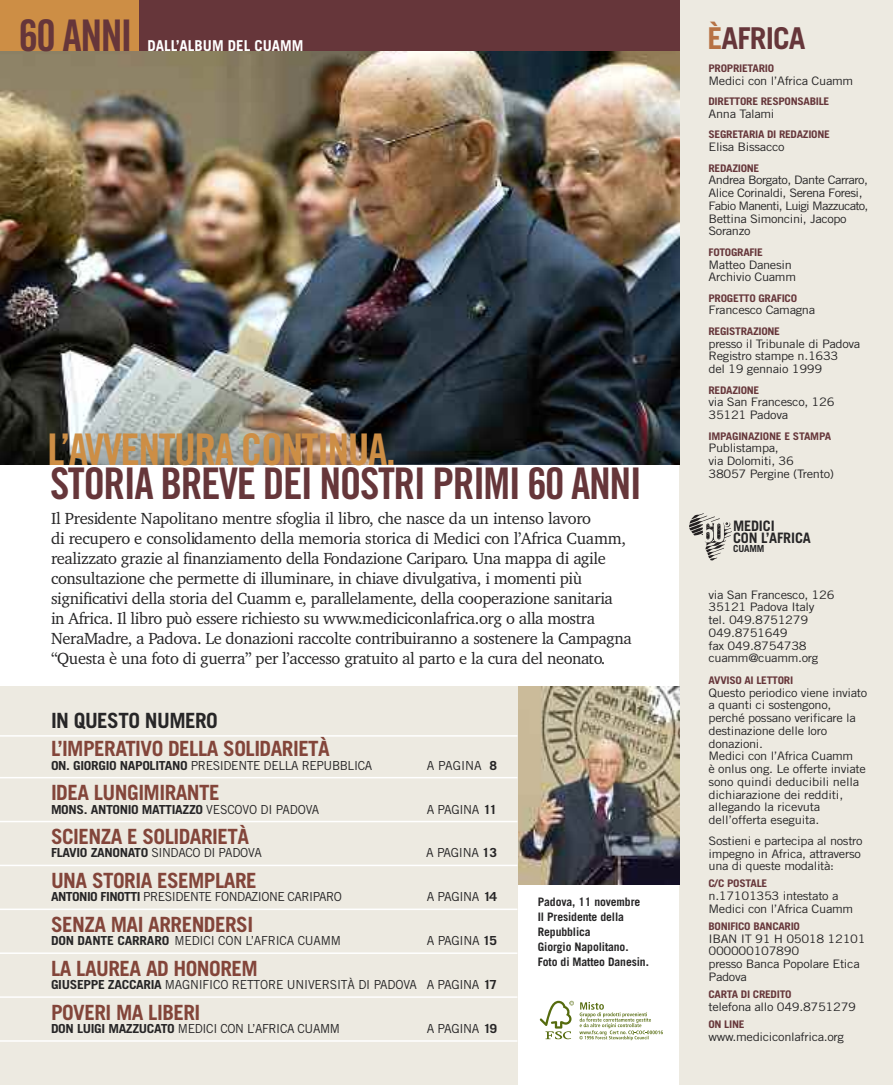
<style>
.page{position:relative;width:893px;height:1085px;background:#fff}
.page>*{position:absolute;margin:0;border:0;box-sizing:border-box;transform-origin:0 0}
.t1{font:43.65px "Trade Gothic Bold Cond Twenty";letter-spacing:-.035em;color:#66363a}
.t2{font:43.65px "Trade Gothic Bold Cond Twenty";letter-spacing:-.035em;color:#cd8e45}
.t3{font:700 30.15px "Trade Gothic";letter-spacing:-.03em;color:#66363a}
.t4{font:700 21px "Trade Gothic";letter-spacing:-.025em;color:#83453a}
.t5{font:700 21px "Trade Gothic";letter-spacing:-.025em;color:#272627}
.t6{font:16.5px/20px "Charter BT Pro";letter-spacing:-.02em;color:#272627}
.t7{font:700 15px "Trade Gothic";color:#fff}
.t8{font:700 14.4px/12px "Trade Gothic";letter-spacing:-.01em;color:#272627}
.t9{font:12.45px "Trade Gothic";letter-spacing:-.03em;color:#272627}
.t10{font:700 12.45px "Trade Gothic";letter-spacing:-.025em;color:#272627;scale:1.1 1}
.t11{font:11.7px/12.8px "Trade Gothic";letter-spacing:-.025em;color:#272627;scale:1.1 1}
.t12{font:700 11.7px/15px "Trade Gothic";letter-spacing:-.01em;color:#272627}
.t13{font:700 10.5px "Trade Gothic";letter-spacing:-.025em;color:#66363a;scale:1.1 1}
.t14{font:700 9.75px "Trade Gothic";letter-spacing:-.01em;color:#272627}
.s1{font-weight:700}
.s2{font-weight:400}
.s3{color:#b77244}
</style>
<div class="page">
<div style="left:680px;top:0;width:213px;height:1084px;background:#edeae1"></div>
<svg style="left:689px;top:513px;width:43px;height:47px"></svg>
<img style="left:517px;top:686px;width:163px;height:198px">
<svg style="left:539px;top:1000px;width:124px;height:41px"></svg>
<div style="left:0;top:686px;width:517px;height:398px;background:#edeae1"></div>
<img style="left:0;top:51px;width:680px;height:413px">
<hr style="left:0;top:735px;width:517px;height:1px;background:#fff">
<hr style="left:0;top:776px;width:517px;height:2px;background:#fff">
<hr style="left:0;top:820px;width:517px;height:2px;background:#fff">
<hr style="left:0;top:864px;width:517px;height:2px;background:#fff">
<hr style="left:0;top:908px;width:517px;height:1px;background:#fff">
<hr style="left:0;top:952px;width:517px;height:1px;background:#fff">
<hr style="left:0;top:996px;width:517px;height:1px;background:#fff">
<hr style="left:0;top:1040px;width:517px;height:1px;background:#fff">
<div style="left:0;top:0;width:680px;height:51px;background:#66363a"></div>
<div style="left:0;top:0;width:139px;height:51px;background:#cd8e45"></div>
<h1 class="t1" style="left:19px;top:20px;width:115px">60 ANNI</h1>
<p class="t7" style="left:148px;top:40px;width:157px">DALL’ALBUM DEL CUAMM</p>
<h1 class="t2" style="left:48px;top:433px;width:350px">L’AVVENTURA CONTINUA.</h1>
<h1 class="t1" style="left:50px;top:467px;width:593px">STORIA BREVE DEI NOSTRI PRIMI 60 ANNI</h1>
<p class="t6" style="left:51px;top:510px;width:582px">Il Presidente Napolitano mentre sfoglia il libro, che nasce da un intenso lavoro<br>di recupero e consolidamento della memoria storica di Medici con l’Africa Cuamm, realizzato grazie al finanziamento della Fondazione Cariparo. Una mappa di agile consultazione che permette di illuminare, in chiave divulgativa, i momenti più significativi della storia del Cuamm e, parallelamente, della cooperazione sanitaria<br>in Africa. Il libro può essere richiesto su www.mediciconlafrica.org o alla mostra NeraMadre, a Padova. Le donazioni raccolte contribuiranno a sostenere la Campagna “Questa è una foto di guerra” per l’accesso gratuito al parto e la cura del neonato.</p>
<h3 class="t5" style="left:51px;top:712px;width:168px">IN QUESTO NUMERO</h3>
<h3 class="t4" style="left:51px;top:741px;width:280px">L’IMPERATIVO DELLA SOLIDARIETÀ</h3>
<p class="t9" style="left:51px;top:760px;width:323px"><span class="s1">ON. GIORGIO NAPOLITANO</span> PRESIDENTE DELLA REPUBBLICA</p>
<p class="t9" style="left:427px;top:760px;width:72px">A PAGINA <span class="s1">8</span></p>
<h3 class="t4" style="left:51px;top:784px;width:170px">IDEA LUNGIMIRANTE</h3>
<p class="t10" style="left:51px;top:804px;width:245px">MONS. ANTONIO MATTIAZZO <span class="s2">VESCOVO DI PADOVA</span></p>
<p class="t9" style="left:427px;top:804px;width:72px">A PAGINA <span class="s1">11</span></p>
<h3 class="t4" style="left:51px;top:828px;width:200px">SCIENZA E SOLIDARIETÀ</h3>
<p class="t9" style="left:51px;top:848px;width:212px"><span class="s1">FLAVIO ZANONATO</span> SINDACO DI PADOVA</p>
<p class="t9" style="left:426px;top:848px;width:72px">A PAGINA <span class="s1">13</span></p>
<h3 class="t4" style="left:51px;top:872px;width:207px">UNA STORIA ESEMPLARE</h3>
<p class="t9" style="left:51px;top:892px;width:292px"><span class="s1">ANTONIO FINOTTI</span> PRESIDENTE FONDAZIONE CARIPARO</p>
<p class="t9" style="left:427px;top:892px;width:72px">A PAGINA <span class="s1">14</span></p>
<h3 class="t4" style="left:51px;top:916px;width:204px">SENZA MAI ARRENDERSI</h3>
<p class="t9" style="left:51px;top:936px;width:291px"><span class="s1">DON DANTE CARRARO</span> MEDICI CON L’AFRICA CUAMM</p>
<p class="t9" style="left:427px;top:936px;width:72px">A PAGINA <span class="s1">15</span></p>
<h3 class="t4" style="left:51px;top:960px;width:208px">LA LAUREA AD HONOREM</h3>
<p class="t9" style="left:51px;top:979px;width:447px"><span class="s1">GIUSEPPE ZACCARIA</span> MAGNIFICO RETTORE UNIVERSITÀ DI PADOVA A PAGINA <span class="s1">17</span></p>
<h3 class="t4" style="left:51px;top:1004px;width:151px">POVERI MA LIBERI</h3>
<p class="t9" style="left:51px;top:1023px;width:291px"><span class="s1">DON LUIGI MAZZUCATO</span> MEDICI CON L’AFRICA CUAMM</p>
<p class="t9" style="left:427px;top:1023px;width:72px">A PAGINA <span class="s1">19</span></p>
<p class="t12" style="left:538px;top:895px;width:113px">Padova, 11 novembre<br>Il Presidente della<br>Repubblica<br>Giorgio Napolitano.<br>Foto di Matteo Danesin.</p>
<h2 class="t3" style="left:707px;top:27px;width:100px"><span class="s3">È</span>AFRICA</h2>
<p class="t13" style="left:708px;top:64px;width:61px">PROPRIETARIO</p>
<p class="t11" style="left:708px;top:75px;width:133px">Medici con l’Africa Cuamm</p>
<p class="t13" style="left:708px;top:98px;width:111px">DIRETTORE RESPONSABILE</p>
<p class="t11" style="left:708px;top:108px;width:61px">Anna Talami</p>
<p class="t13" style="left:708px;top:131px;width:112px">SEGRETARIA DI REDAZIONE</p>
<p class="t11" style="left:708px;top:142px;width:71px">Elisa Bissacco</p>
<p class="t13" style="left:708px;top:164px;width:48px">REDAZIONE</p>
<p class="t11" style="left:708px;top:175px;width:147px">Andrea Borgato, Dante Carraro,<br>Alice Corinaldi, Serena Foresi,<br>Fabio Manenti, Luigi Mazzucato,<br>Bettina Simoncini, Jacopo<br>Soranzo</p>
<p class="t13" style="left:708px;top:248px;width:51px">FOTOGRAFIE</p>
<p class="t11" style="left:708px;top:259px;width:81px">Matteo Danesin<br>Archivio Cuamm</p>
<p class="t13" style="left:708px;top:294px;width:82px">PROGETTO GRAFICO</p>
<p class="t11" style="left:708px;top:305px;width:98px">Francesco Camagna</p>
<p class="t13" style="left:708px;top:327px;width:67px">REGISTRAZIONE</p>
<p class="t11" style="left:708px;top:338px;width:140px">presso il Tribunale di Padova<br>Registro stampe n.1633<br>del 19 gennaio 1999</p>
<p class="t13" style="left:708px;top:386px;width:48px">REDAZIONE</p>
<p class="t11" style="left:708px;top:397px;width:116px">via San Francesco, 126<br>35121 Padova</p>
<p class="t13" style="left:708px;top:432px;width:113px">IMPAGINAZIONE E STAMPA</p>
<p class="t11" style="left:708px;top:443px;width:116px">Publistampa,<br>via Dolomiti, 36<br>38057 Pergine (Trento)</p>
<p class="t8" style="left:733px;top:521px;width:79px">MEDICI<br>CON L’AFRICA</p>
<p class="t14" style="left:733px;top:545px;width:33px">CUAMM</p>
<p class="t11" style="left:708px;top:589px;width:116px">via San Francesco, 126<br>35121 Padova Italy<br>tel. 049.8751279<br>049.8751649<br>fax 049.8754738 cuamm@cuamm.org</p>
<p class="t13" style="left:708px;top:676px;width:79px">AVVISO AI LETTORI</p>
<p class="t11" style="left:708px;top:687px;width:146px">Questo periodico viene inviato a quanti ci sostengono, perché possano verificare la destinazione delle loro donazioni.<br>Medici con l’Africa Cuamm<br>è onlus ong. Le offerte inviate sono quindi deducibili nella dichiarazione dei redditi, allegando la ricevuta dell’offerta eseguita.</p>
<p class="t11" style="left:708px;top:835px;width:142px">Sostieni e partecipa al nostro impegno in Africa, attraverso una di queste modalità:</p>
<p class="t13" style="left:708px;top:879px;width:55px">C/C POSTALE</p>
<p class="t11" style="left:708px;top:890px;width:133px">n.17101353 intestato a<br>Medici con l’Africa Cuamm</p>
<p class="t13" style="left:708px;top:922px;width:85px">BONIFICO BANCARIO</p>
<p class="t11" style="left:708px;top:933px;width:144px">IBAN IT 91 H 05018 12101<br>000000107890<br>presso Banca Popolare Etica<br>Padova</p>
<p class="t13" style="left:708px;top:990px;width:77px">CARTA DI CREDITO</p>
<p class="t11" style="left:708px;top:1001px;width:136px">telefona allo 049.8751279</p>
<p class="t13" style="left:708px;top:1019px;width:34px">ON LINE</p>
<p class="t11" style="left:708px;top:1030px;width:125px">www.mediciconlafrica.org</p>
</div>
